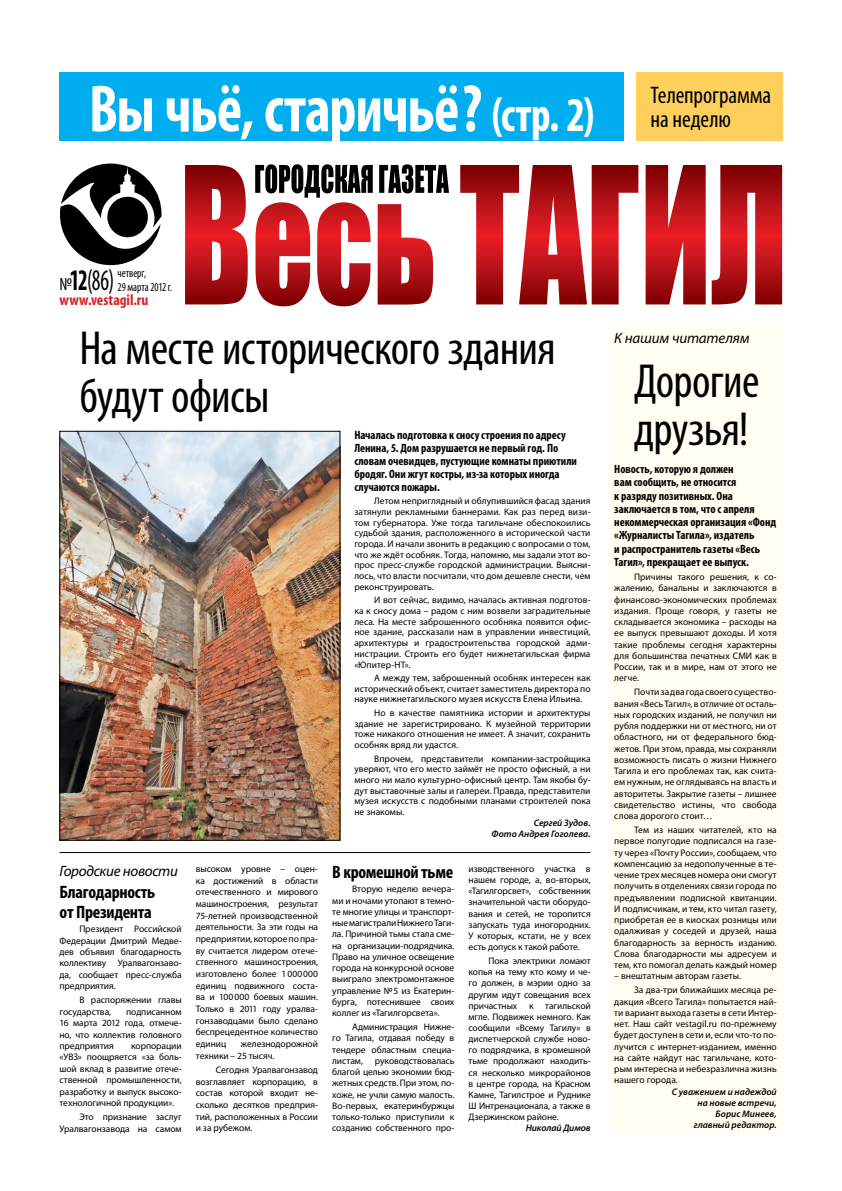
<style>
.page{position:relative;width:842px;height:1191px;background:#fff}
.page>*{position:absolute;margin:0;border:0;box-sizing:border-box;transform-origin:0 0}
.t1{font:700 condensed 67.2px "Myriad Pro";letter-spacing:-.015em;color:#fff;scale:.9 1}
.t2{font:condensed 48px/48px "Myriad Pro";letter-spacing:-.015em;color:#000}
.t3{font:condensed 30px "Myriad Pro";color:#000;scale:.75 1}
.t4{font:condensed 24px "Myriad Pro";letter-spacing:-.005em;color:#000}
.t5{font:700 condensed 18px/19.5px "Myriad Pro";letter-spacing:-.015em;color:#000}
.t6{font:700 condensed 15.4px "Myriad Pro";color:#d2232a}
.t7{font:italic 15px "Myriad Pro";letter-spacing:-.015em;color:#000}
.t8{font:700 condensed 12px/13.3px "Myriad Pro";letter-spacing:-.005em;color:#000}
.t9{font:condensed 12px/14px "Myriad Pro";letter-spacing:-.005em;color:#000;scale:.9 1}
.t10{font:9.5px/11.2px "Myriad Pro";color:#000;text-align:justify}
.t11{font:italic 600 9.5px/11.2px "Myriad Pro";letter-spacing:.005em;color:#000;text-align:right}
.s1{font-size:48.6px}
.s2{font-weight:400;font-size:24px;color:#000}
.s3{font-size:18px}
.s4{font-weight:700}
</style>
<div class="page">
<svg style="left:60px;top:163px;width:102px;height:102px"></svg>
<svg style="left:255px;top:164px;width:191px;height:1px"></svg>
<svg style="left:185px;top:165px;width:597px;height:141px"></svg>
<div style="left:636px;top:72px;width:146px;height:68px;background:#ffcf5c"></div>
<div style="left:60px;top:72px;width:564px;height:68px;background:#00aeef"></div>
<img style="left:62px;top:433px;width:276px;height:405px">
<div style="left:60px;top:431px;width:280px;height:409px;border:1px solid #000"></div>
<div style="left:609px;top:326px;width:173px;height:808px;background:#fffef2"></div>
<hr style="left:60px;top:852px;width:530px;height:1px;background:#000">
<h1 class="t1" style="left:89px;top:67px;width:715px">Вы чьё, старичьё? <span class="s1">(стр. 2)</span> <span class="s2">на неделю</span></h1>
<h3 class="t4" style="left:651px;top:81px;width:122px">Телепрограмма</h3>
<h3 class="t3" style="left:60px;top:262px;width:74px"><span class="s3">№</span><span class="s4">12</span>(86)</h3>
<p class="t9" style="left:118px;top:265px;width:62px">четверг,<br>29 марта 2012 г.</p>
<h3 class="t6" style="left:60px;top:291px;width:90px">www.vestagil.ru</h3>
<h2 class="t2" style="left:79px;top:324px;width:478px">На месте исторического здания будут офисы</h2>
<h3 class="t7" style="left:614px;top:329px;width:137px">К нашим читателям</h3>
<h2 class="t2" style="left:634px;top:356px;width:127px;line-height:48.3px">Дорогие друзья!</h2>
<p class="t8" style="left:614px;top:462px;width:163px">Новость, которую я должен<br>вам сообщить, не относится<br>к разряду позитивных. Она заключается в том, что с апреля некоммерческая организация «Фонд «Журналисты Тагила», издатель<br>и распространитель газеты «Весь<br>Тагил», прекращает ее выпуск.</p>
<p class="t10" style="left:614px;top:571px;width:164px;text-indent:20px">Причины такого решения, к со&shy;жалению, банальны и заключаются в финансово-экономических проблемах издания. Проще говоря, у газеты не складывается экономика – расходы на ее выпуск превышают доходы. И хотя такие проблемы сегодня характерны для большинства печатных СМИ как в России, так и в мире, нам от этого не легче.</p>
<p class="t10" style="left:614px;top:686px;width:164px;text-indent:20px">Почти за два года своего существо&shy;вания «Весь Тагил», в отличие от осталь&shy;ных городских изданий, не получил ни рубля поддержки ни от местного, ни от областного, ни от федерального бюд&shy;жетов. При этом, правда, мы сохраняли возможность писать о жизни Нижнего Тагила и его проблемах так, как счита&shy;ем нужным, не оглядываясь на власть и авторитеты. Закрытие газеты – лишнее свидетельство истины, что свобода слова дорогого стоит…</p>
<p class="t10" style="left:614px;top:824px;width:164px;text-indent:20px">Тем из наших читателей, кто на первое полугодие подписался на газе&shy;ту через «Почту России», сообщаем, что компенсацию за недополученные в те&shy;чение трех месяцев номера они смогут получить в отделениях связи города по предъявлении подписной квитанции.<br>И подписчикам, и тем, кто читал газету, приобретая ее в киосках розницы или одалживая у соседей и друзей, наша благодарность за верность изданию.<br>Слова благодарности мы адресуем и тем, кто помогал делать каждый номер</p>
<p class="t10" style="left:634px;top:969px;width:144px;line-height:14.1px;text-indent:-20px">– внештатным авторам газеты.<br>За два-три ближайших месяца ре-</p>
<p class="t10" style="left:614px;top:995px;width:164px">дакция «Всего Тагила» попытается най&shy;ти вариант выхода газеты в сети Интер&shy;нет. Наш сайт vеstagil.ru по‑прежнему будет доступен в сети и, если что‑то по&shy;лучится с интернет-изданием, именно на сайте найдут нас тагильчане, кото&shy;рым интересна и небезразлична жизнь нашего города.</p>
<p class="t11" style="left:672px;top:1085px;width:107px">С уважением и надеждой на новые встречи,<br>Борис Минеев,<br>главный редактор.</p>
<p class="t8" style="left:354px;top:428px;width:224px;line-height:13px">Началась подготовка к сносу строения по адресу Ленина, 5. Дом разрушается не первый год. По словам очевидцев, пустующие комнаты приютили бродяг. Они жгут костры, из‑за которых иногда случаются пожары.</p>
<p class="t10" style="left:354px;top:495px;width:238px;line-height:10.7px;text-indent:20px">Летом неприглядный и облупившийся фасад здания затянули рекламными баннерами. Как раз перед визи&shy;том губернатора. Уже тогда тагильчане обеспокоились судьбой здания, расположенного в исторической части города. И начали звонить в редакцию с вопросами о том, что же ждёт особняк. Тогда, напомню, мы задали этот во&shy;прос пресс-службе городской администрации. Выясни&shy;лось, что власти посчитали, что дом дешевле снести, чем реконструировать.</p>
<p class="t10" style="left:354px;top:594px;width:238px;line-height:10.7px;text-indent:20px">И вот сейчас, видимо, началась активная подготов&shy;ка к сносу дома – радом с ним возвели заградительные леса. На месте заброшенного особняка появится офис&shy;ное здание, рассказали нам в управлении инвестиций, архитектуры и градостроительства городской адми&shy;нистрации. Строить его будет нижнетагильская фирма «Юпитер-НТ».</p>
<p class="t10" style="left:354px;top:672px;width:238px;line-height:10.7px;text-indent:20px">А между тем, заброшенный особняк интересен как исторический объект, считает заместитель директора по науке нижнетагильского музея искусств Елена Ильина.</p>
<p class="t10" style="left:354px;top:707px;width:238px;line-height:10.7px;text-indent:20px">Но в качестве памятника истории и архитектуры здание не зарегистрировано. К музейной территории тоже никакого отношения не имеет. А значит, сохранить особняк вряд ли удастся.</p>
<p class="t10" style="left:354px;top:753px;width:238px;line-height:10.7px;text-indent:20px">Впрочем, представители компании-застройщика уверяют, что его место займёт не просто офисный, а ни много ни мало культурно-офисный центр. Там якобы бу&shy;дут выставочные залы и галереи. Правда, представители музея искусств с подобными планами строителей пока не знакомы.</p>
<p class="t11" style="left:492px;top:817px;width:100px;line-height:10.9px">Сергей Зудов.<br>Фото Андрея Гоголева.</p>
<h3 class="t7" style="left:60px;top:862px;width:120px">Городские новости</h3>
<h3 class="t5" style="left:60px;top:882px;width:97px">Благодарность от Президента</h3>
<p class="t10" style="left:60px;top:923px;width:124px;text-indent:20px">Президент Российской Федерации Дмитрий Медве&shy;дев объявил благодарность коллективу Уралвагонзаво&shy;да, сообщает пресс-служба предприятия.</p>
<p class="t10" style="left:60px;top:994px;width:124px;text-indent:20px">В распоряжении главы государства,</p>
<h3 class="t5" style="left:332px;top:862px;width:123px">В кромешной тьме</h3>
<p class="t10" style="left:332px;top:883px;width:124px;text-indent:20px">Вторую неделю вечера&shy;ми и ночами утопают в темно&shy;те многие улицы и транспорт&shy;ные магистрали Нижнего Таги&shy;ла. Причиной тьмы стала сме&shy;на организации-подрядчика.<br>Право на уличное освещение города на конкурсной основе выиграло электромонтажное управление №5 из Екатерин&shy;бурга, потеснившее своих коллег из «Тагилгорсвета».</p>
<p class="t10" style="left:332px;top:1021px;width:124px;text-indent:20px">Администрация Нижне&shy;го Тагила, отдавая победу в тендере областным специа&shy;листам,</p>
<p class="t10" style="left:469px;top:863px;width:124px">изводственного участка в нашем городе, а, во‑вторых, «Тагилгорсвет», собственник значительной части оборудо&shy;вания и сетей, не торопится запускать туда иногородних.<br>У которых, кстати, не у всех есть допуск к такой работе.</p>
<p class="t10" style="left:469px;top:955px;width:124px;text-indent:20px">Пока электрики ломают копья на тему кто кому и че&shy;го должен, в мэрии одно за другим идут совещания всех причастных к тагильской мгле. Подвижек немного. Как сообщили «Всему Тагилу» в диспетчерской службе ново&shy;го подрядчика, в кромешной тьме продолжают находить&shy;ся несколько микрорайонов в центре города, на Красном Камне, Тагилстрое и Руднике Ш Интренационала, а также в Дзержинском районе.</p>
<p class="t11" style="left:526px;top:1122px;width:66px">Николай Димов</p>
<p class="t10" style="left:196px;top:863px;width:124px;line-height:11.7px">высоком уровне – оцен&shy;ка достижений в области отечественного и мирового машиностроения, результат 75‑летней производственной деятельности. За эти годы на предприятии, которое по пра&shy;ву считается лидером отече&shy;ственного машиностроения, изготовлено более 1000000 единиц подвижного соста&shy;ва и 100000 боевых машин.<br>Только в 2011 году уралва&shy;гонзаводцами было сделано беспрецедентное количество единиц</p>
<p class="t10" style="left:60px;top:1005px;width:124px;text-indent:67px">подписанном 16 марта 2012 года, отмече&shy;но, что коллектив головного предприятия</p>
<p class="t10" style="left:196px;top:1037px;width:124px;line-height:11.7px;text-indent:45px">железнодорожной техники – 25 тысяч.</p>
<p class="t10" style="left:196px;top:1064px;width:124px;line-height:11.7px;text-indent:20px">Сегодня Уралвагонзавод возглавляет корпорацию, в состав которой входит не&shy;сколько десятков предприя&shy;тий, расположенных в России и за рубежом.</p>
<p class="t10" style="left:60px;top:1039px;width:124px;text-indent:72px">корпорации «УВЗ» поощряется «за боль&shy;шой вклад в развитие отече&shy;ственной промышленности, разработку и выпуск высоко&shy;технологичной продукции».</p>
<p class="t10" style="left:60px;top:1111px;width:124px;text-align:right">Это признание заслуг<br>Уралвагонзавода на самом</p>
<p class="t10" style="left:332px;top:1055px;width:124px;text-indent:43px">руководствовалась благой целью экономии бюд&shy;жетных средств. При этом, по&shy;хоже, не учли самую малость.<br>Во-первых, екатеринбуржцы только-только приступили к созданию собственного про-</p>
</div>
